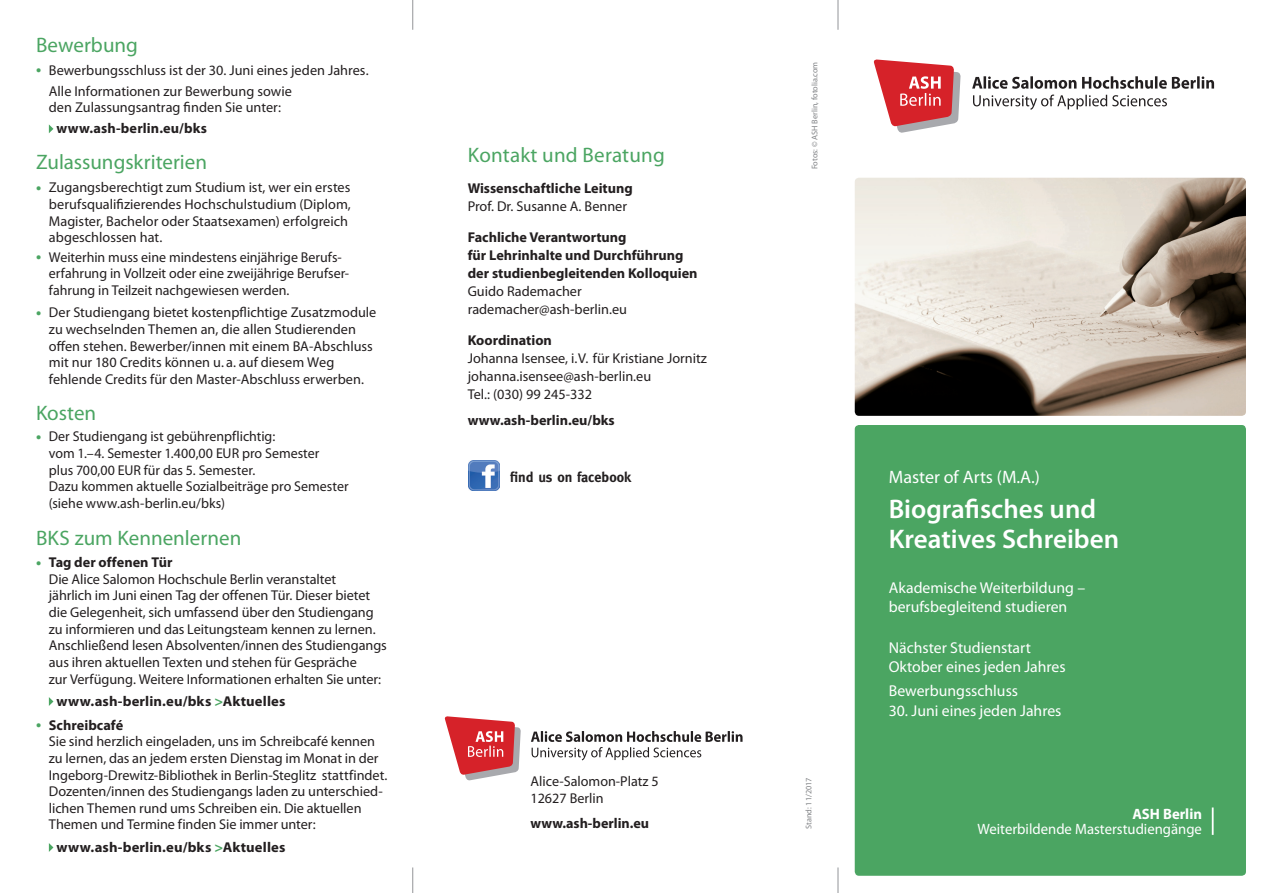
<style>
.page{position:relative;width:1263px;height:893px;background:#fff}
.page>*{position:absolute;margin:0;border:0;box-sizing:border-box;transform-origin:0 0}
.t1{font:600 27px/30px "Myriad Pro";color:#fff}
.t2{font:21px "Myriad Pro";letter-spacing:.005em;color:#4ba562}
.t3{font:18px "Myriad Pro";color:#fff}
.t4{font:15.75px/19.5px "Myriad Pro";color:#fff}
.t5{font:15px "Myriad Pro";color:#fff}
.t6{font:700 15px "Myriad Pro";color:#fff}
.t7{font:14.25px/16.6px "Myriad Pro";color:#231f20}
.t8{font:700 14.25px/18px "Myriad Pro";color:#231f20}
.t9{font:700 14.25px "Meta";color:#231f20}
.t10{font:8.25px "Myriad Pro";color:#808285}
.s1{font-weight:900;color:#4ba562}
.s2{font-weight:700}
.s3{color:#4ba562}
</style>
<div class="page">
<svg style="left:445px;top:716px;width:76px;height:64px"></svg>
<svg style="left:531px;top:731px;width:211px;height:29px"></svg>
<svg style="left:49px;top:124px;width:4px;height:9px"></svg>
<svg style="left:49px;top:697px;width:4px;height:9px"></svg>
<svg style="left:49px;top:843px;width:4px;height:9px"></svg>
<img style="left:469px;top:460px;width:30px;height:31px">
<img style="left:855px;top:178px;width:391px;height:238px">
<div style="left:855px;top:425px;width:391px;height:451px;background:#4ba562;border-radius:4px"></div>
<svg style="left:1212px;top:807px;width:1px;height:28px"></svg>
<svg style="left:874px;top:60px;width:87px;height:73px"></svg>
<svg style="left:973px;top:95px;width:194px;height:15px"></svg>
<svg style="left:972px;top:76px;width:242px;height:13px"></svg>
<hr style="left:412px;top:0;width:1px;height:30px;background:#939598">
<svg style="left:412px;top:867px;width:1px;height:26px"></svg>
<hr style="left:838px;top:0;width:1px;height:30px;background:#939598">
<svg style="left:838px;top:867px;width:1px;height:26px"></svg>
<h2 class="t2" style="left:36px;top:33px;width:103px">Bewerbung</h2>
<p class="t7" style="left:49px;top:60px;width:321px;line-height:20.9px;text-indent:-13px"><span class="s1">•</span> Bewerbungsschluss ist der 30. Juni eines jeden Jahres.<br>Alle Informationen zur Bewerbung sowie</p>
<p class="t7" style="left:49px;top:100px;width:234px">den Zulassungsantrag finden Sie unter:</p>
<p class="t8" style="left:57px;top:119px;width:152px">www.ash-berlin.eu/bks</p>
<h2 class="t2" style="left:36px;top:151px;width:173px">Zulassungskriterien</h2>
<p class="t7" style="left:49px;top:179px;width:303px;text-indent:-13px"><span class="s1">•</span> Zugangsberechtigt zum Studium ist, wer ein erstes berufsqualifizierendes Hochschulstudium (Diplom, Magister, Bachelor oder Staatsexamen) erfolgreich abgeschlossen hat.</p>
<p class="t7" style="left:49px;top:249px;width:302px;text-indent:-13px"><span class="s1">•</span> Weiterhin muss eine mindestens einjährige Berufs&shy;erfahrung in Vollzeit oder eine zweijährige Berufser&shy;fahrung in Teilzeit nachgewiesen werden.</p>
<p class="t7" style="left:49px;top:305px;width:329px;text-indent:-13px"><span class="s1">•</span> Der Studiengang bietet kostenpflichtige Zusatzmodule zu wechselnden Themen an, die allen Studierenden offen stehen. Bewerber/innen mit einem BA-Abschluss mit nur 180 Credits können u. a. auf diesem Weg fehlende Credits für den Master-Abschluss erwerben.</p>
<h2 class="t2" style="left:36px;top:401px;width:62px">Kosten</h2>
<p class="t7" style="left:49px;top:429px;width:301px;text-indent:-13px"><span class="s1">•</span> Der Studiengang ist gebührenpflichtig:<br>vom 1.–4. Semester 1.400,00 EUR pro Semester<br>plus 700,00 EUR für das 5. Semester.<br>Dazu kommen aktuelle Sozialbeiträge pro Semester (siehe www.ash-berlin.eu/bks)</p>
<h2 class="t2" style="left:36px;top:527px;width:207px">BKS zum Kennenlernen</h2>
<p class="t7" style="left:49px;top:554px;width:339px;text-indent:-13px"><span class="s1">•</span> <span class="s2">Tag der offenen Tür<br></span>Die Alice Salomon Hochschule Berlin veranstaltet<br>jährlich im Juni einen Tag der offenen Tür. Dieser bietet die Gelegenheit, sich umfassend über den Studiengang zu informieren und das Leitungsteam kennen zu lernen.<br>Anschließend lesen Absolventen/innen des Studiengangs aus ihren aktuellen Texten und stehen für Gespräche<br>zur Verfügung. Weitere Informationen erhalten Sie unter:</p>
<p class="t8" style="left:57px;top:692px;width:230px">www.ash-berlin.eu/bks <span class="s3">&gt;</span>Aktuelles</p>
<p class="t7" style="left:49px;top:717px;width:340px;text-indent:-13px"><span class="s1">•</span> <span class="s2">Schreibcafé<br></span>Sie sind herzlich eingeladen, uns im Schreibcafé kennen zu lernen, das an jedem ersten Dienstag im Monat in der Ingeborg-Drewitz-Bibliothek in Berlin-Steglitz stattfindet.<br>Dozenten/innen des Studiengangs laden zu unterschied&shy;lichen Themen rund ums Schreiben ein. Die aktuellen Themen und Termine finden Sie immer unter:</p>
<p class="t8" style="left:57px;top:838px;width:230px">www.ash-berlin.eu/bks <span class="s3">&gt;</span>Aktuelles</p>
<h2 class="t2" style="left:468px;top:144px;width:199px">Kontakt und Beratung</h2>
<p class="t8" style="left:468px;top:179px;width:167px">Wissenschaftliche Leitung</p>
<p class="t7" style="left:468px;top:198px;width:161px">Prof. Dr. Susanne A. Benner</p>
<p class="t8" style="left:468px;top:228px;width:231px">Fachliche Verantwortung<br>für Lehrinhalte und Durchführung der studienbegleitenden Kolloquien</p>
<p class="t7" style="left:468px;top:282px;width:161px;line-height:18px">Guido Rademacher rademacher@ash-berlin.eu</p>
<p class="t8" style="left:468px;top:330px;width:86px">Koordination</p>
<p class="t7" style="left:468px;top:349px;width:241px;line-height:18px">Johanna Isensee, i.V. für Kristiane Jornitz johanna.isensee@ash-berlin.eu<br>Tel.: (030) 99 245-332</p>
<p class="t8" style="left:468px;top:411px;width:148px">www.ash-berlin.eu/bks</p>
<p class="t9" style="left:510px;top:469px;width:123px">find us on facebook</p>
<p class="t7" style="left:530px;top:774px;width:130px">Alice-Salomon-Platz 5<br>12627 Berlin</p>
<p class="t8" style="left:530px;top:813px;width:120px">www.ash-berlin.eu</p>
<p class="t10" style="left:810px;top:169px;width:109px;rotate:-90deg">Fotos: © ASH Berlin, fotolia.com</p>
<p class="t10" style="left:804px;top:829px;width:53px;rotate:-90deg">Stand: 11/2017</p>
<p class="t3" style="left:889px;top:467px;width:153px">Master of Arts (M.A.)</p>
<h1 class="t1" style="left:889px;top:493px;width:232px">Biografisches und<br>Kreatives Schreiben</h1>
<p class="t4" style="left:889px;top:578px;width:198px">Akademische Weiterbildung – berufsbegleitend studieren</p>
<p class="t4" style="left:889px;top:638px;width:178px">Nächster Studienstart<br>Oktober eines jeden Jahres</p>
<p class="t4" style="left:889px;top:681px;width:131px">Bewerbungsschluss</p>
<p class="t4" style="left:889px;top:701px;width:174px">30. Juni eines jeden Jahres</p>
<p class="t6" style="left:1132px;top:804px;width:71px">ASH Berlin</p>
<p class="t5" style="left:977px;top:821px;width:226px">Weiterbildende Masterstudiengänge</p>
</div>
